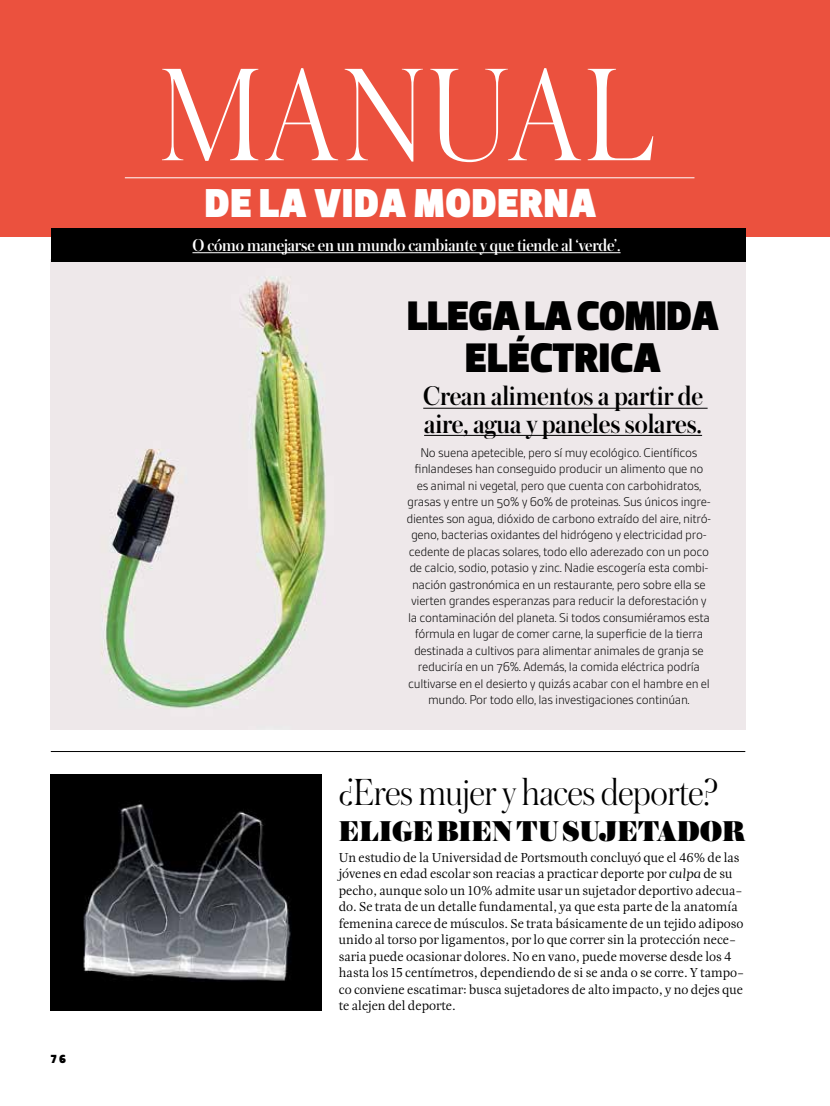
<style>
.page{position:relative;width:830px;height:1106px;background:#fff}
.page>*{position:absolute;margin:0;border:0;box-sizing:border-box;transform-origin:0 0}
.t1{font:300 139.05px "Austin";letter-spacing:.01em;color:#fff}
.t2{font:900 42px/42px "Dobra";letter-spacing:-.025em;color:#000;text-align:center}
.t3{font:900 41.1px "Dobra";color:#fff}
.t4{font:300 39.6px "Austin";letter-spacing:-.015em;color:#000}
.t5{font:900 30.15px "Austin";color:#000}
.t6{font:500 28.35px/27.2px "Austin";letter-spacing:-.005em;color:#000}
.t7{font:500 18px "Austin";letter-spacing:-.005em;color:#fff}
.t8{font:300 13.5px/16.5px "Gesta";letter-spacing:-.025em;color:#000;text-align:center}
.t9{font:13.5px/16.5px "Esta Pro";letter-spacing:-.005em;color:#000}
.t10{font:900 12px "Dobra";color:#000}
.s1{font-style:italic}
</style>
<div class="page">
<img style="left:51px;top:262px;width:694px;height:467px">
<img style="left:51px;top:774px;width:271px;height:236px">
<hr style="left:51px;top:751px;width:694px;height:1px;background:#000">
<div style="left:0;top:0;width:829px;height:237px;background:#eb513e"></div>
<div style="left:51px;top:228px;width:694px;height:34px;background:#000"></div>
<hr style="left:192px;top:252px;width:428px;height:1px;background:#fff">
<hr style="left:125px;top:177px;width:569px;height:1px;background:#fff">
<hr style="left:423px;top:408px;width:284px;height:1px;background:#000">
<hr style="left:424px;top:435px;width:277px;height:1px;background:#000">
<p class="t10" style="left:51px;top:1052px;width:17px">76</p>
<h1 class="t1" style="left:158px;top:22px;width:500px">manual</h1>
<h3 class="t3" style="left:204px;top:179px;width:236px">DELA VIDA MODER</h3>
<h3 class="t3" style="left:543px;top:179px;width:54px">NA</h3>
<h3 class="t7" style="left:192px;top:232px;width:429px">O cómo manejarse en un mundo cambiante y que tiende al ‘verde’.</h3>
<h2 class="t2" style="left:406px;top:295px;width:314px">LLEGA LA COMIDA<br>ELÉCTRICA</h2>
<h3 class="t6" style="left:423px;top:382px;width:281px">Crean alimentos a partir de aire, agua y paneles solares.</h3>
<p class="t8" style="left:406px;top:444px;width:306px">No suena apetecible, pero sí muy ecológico. Científicos finlandeses han conseguido producir un alimento que no<br>es animal ni vegetal, pero que cuenta con carbohidratos, grasas y entre un 50% y 60% de proteinas. Sus únicos ingre&shy;dientes son agua, dióxido de carbono extraído del aire, nitró&shy;geno, bacterias oxidantes del hidrógeno y electricidad pro&shy;cedente de placas solares, todo ello aderezado con un poco de calcio, sodio, potasio y zinc. Nadie escogería esta combi&shy;nación gastronómica en un restaurante, pero sobre ella se vierten grandes esperanzas para reducir la deforestación y la contaminación del planeta. Si todos consumiéramos esta fórmula en lugar de comer carne, la superficie de la tierra destinada a cultivos para alimentar animales de granja se reduciría en un 76%. Además, la comida eléctrica podría cultivarse en el desierto y quizás acabar con el hambre en el mundo. Por todo ello, las investigaciones continúan.</p>
<h3 class="t4" style="left:338px;top:765px;width:381px">¿Eres mujer y haces deporte?</h3>
<p class="t9" style="left:338px;top:848px;width:407px">Un estudio de la Universidad de Portsmouth concluyó que el 46% de las jóvenes en edad escolar son reacias a practicar deporte por <span class="s1">culpa</span> de su pecho, aunque solo un 10% admite usar un sujetador deportivo adecua&shy;do. Se trata de un detalle fundamental, ya que esta parte de la anatomía femenina carece de músculos. Se trata básicamente de un tejido adiposo unido al torso por ligamentos, por lo que correr sin la protección nece&shy;saria puede ocasionar dolores. No en vano, puede moverse desde los 4 hasta los 15 centímetros, dependiendo de si se anda o se corre. Y tampo&shy;co conviene escatimar: busca sujetadores de alto impacto, y no dejes que te alejen del deporte.</p>
<h3 class="t5" style="left:339px;top:808px;width:407px">ELIGE BIEN TU SUJETADOR</h3>
</div>
